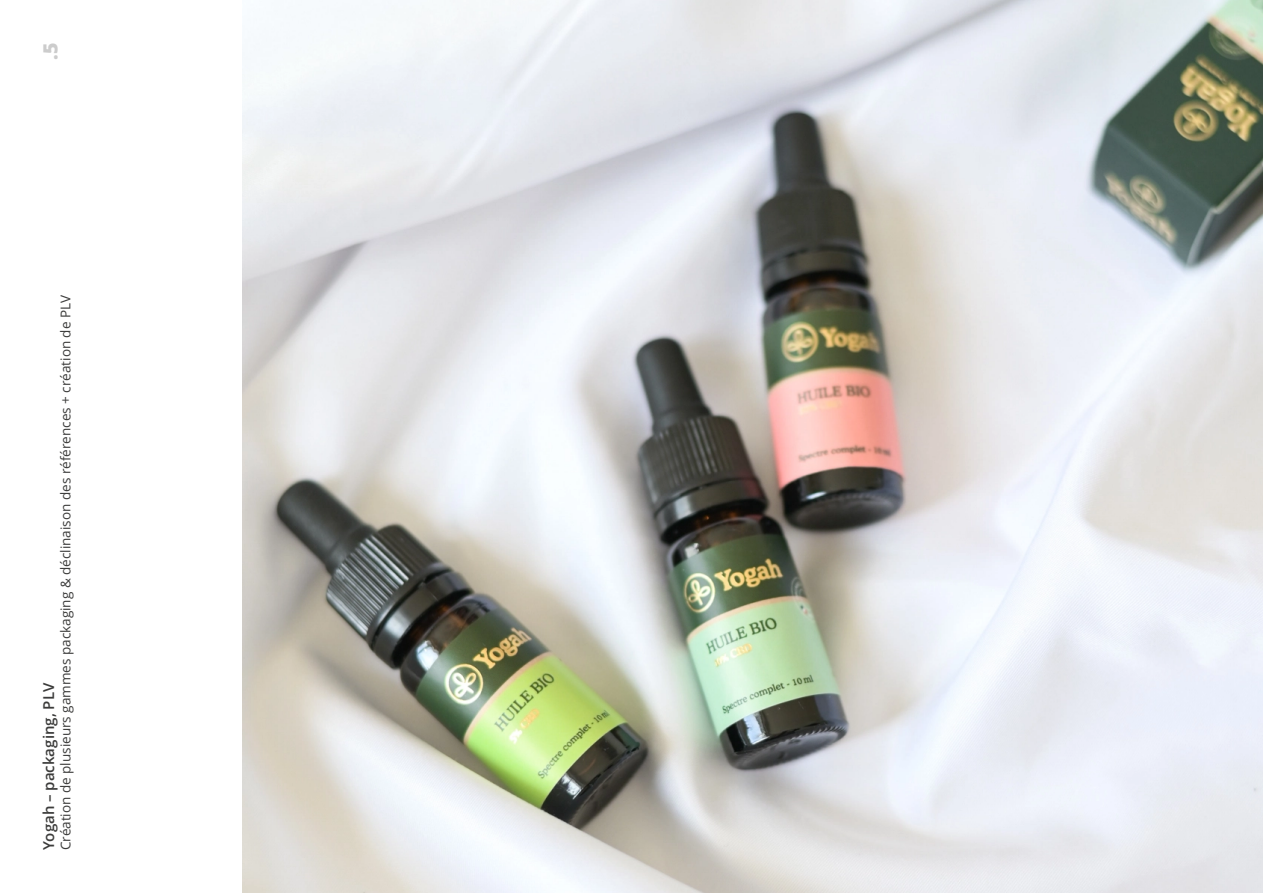
<style>
.page{position:relative;width:1263px;height:893px;background:#fff}
.page>*{position:absolute;margin:0;border:0;box-sizing:border-box;transform-origin:0 0}
.t1{font:800 19.5px "Open Sans";color:#ccc}
.t2{font:600 15px "Open Sans";color:#3c3c3b}
.t3{font:13.5px "Open Sans";color:#3c3c3b}
</style>
<div class="page">
<img style="left:242px;top:0;width:1021px;height:893px">
<h1 class="t1" style="left:36px;top:60px;width:19px;rotate:-90deg">.5</h1>
<p class="t3" style="left:56px;top:850px;width:557px;rotate:-90deg">Création de plusieurs gammes packaging &amp; déclinaison des références + création de PLV</p>
<p class="t2" style="left:38px;top:850px;width:169px;rotate:-90deg">Yogah – packaging, PLV</p>
</div>
